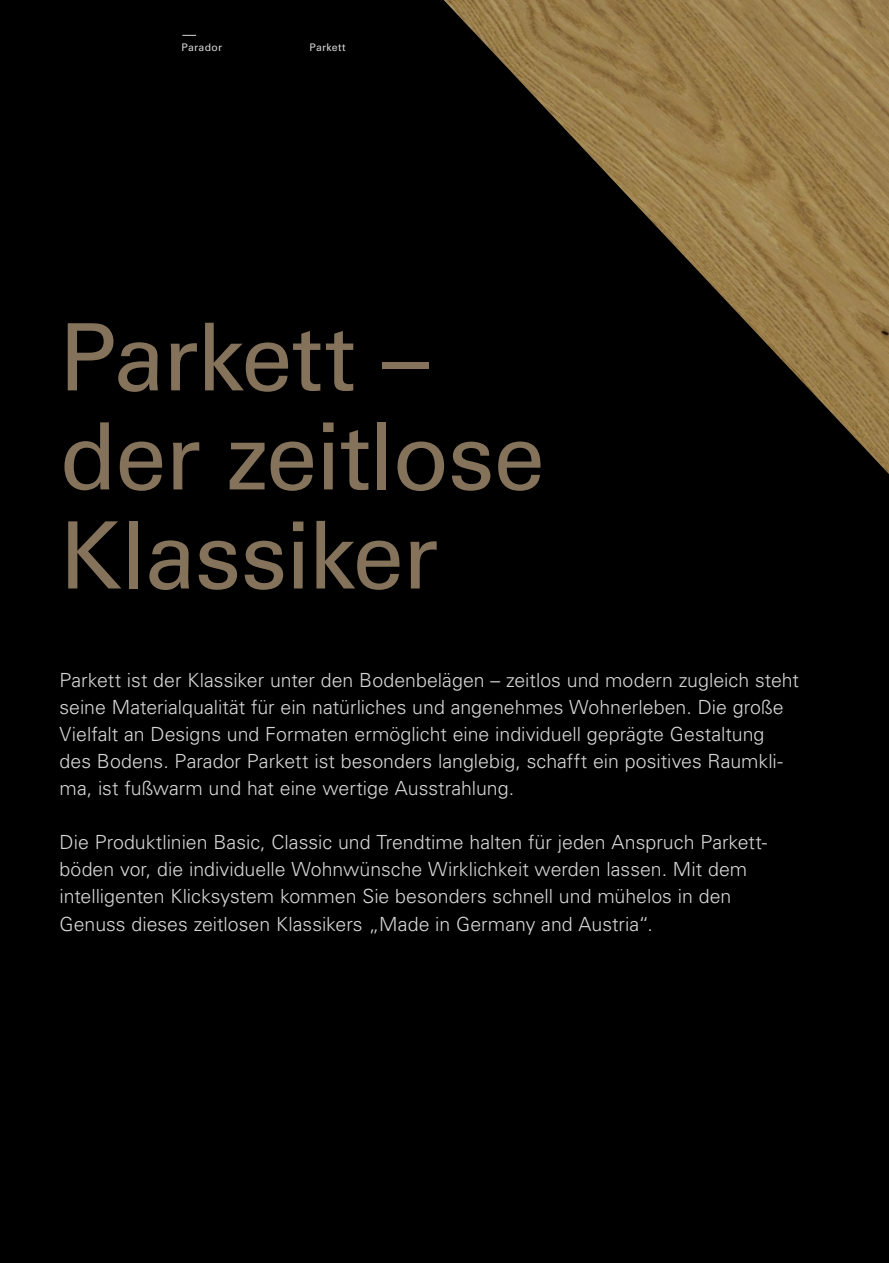
<style>
.page{position:relative;width:889px;height:1263px;background:#000}
.page>*{position:absolute;margin:0;border:0;box-sizing:border-box;transform-origin:0 0}
.t1{font:93px/99px "Univers LT Pro 55 Roman";letter-spacing:-.02em;color:#84725b}
.t2{font:300 19.5px/27px "Univers LT Pro 45";color:#d6d6d6}
.t3{font:10.5px "Univers LT Pro 55 Roman";letter-spacing:.025em;color:#d6d6d6}
</style>
<div class="page">
<img style="left:444px;top:0;width:445px;height:474px">
<svg style="left:182px;top:35px;width:14px;height:1px"></svg>
<p class="t3" style="left:181px;top:41px;width:42px">Parador</p>
<p class="t3" style="left:309px;top:41px;width:38px">Parkett</p>
<h1 class="t1" style="left:60px;top:308px;width:487px">Parkett – der zeitlose<br>Klassiker</h1>
<p class="t2" style="left:60px;top:667px;width:741px">Parkett ist der Klassiker unter den Bodenbelägen – zeitlos und modern zugleich steht seine Materialqualität für ein natürliches und angenehmes Wohnerleben. Die große Vielfalt an Designs und Formaten ermöglicht eine individuell geprägte Gestaltung des Bodens. Parador Parkett ist besonders langlebig, schafft ein positives Raumkli&shy;ma, ist fußwarm und hat eine wertige Ausstrahlung.</p>
<p class="t2" style="left:60px;top:829px;width:709px">Die Produktlinien Basic, Classic und Trendtime halten für jeden Anspruch Parkett&shy;böden vor, die individuelle Wohnwünsche Wirklichkeit werden lassen. Mit dem intelligenten Klicksystem kommen Sie besonders schnell und mühelos in den Genuss dieses zeitlosen Klassikers „Made in Germany and Austria“.</p>
</div>
